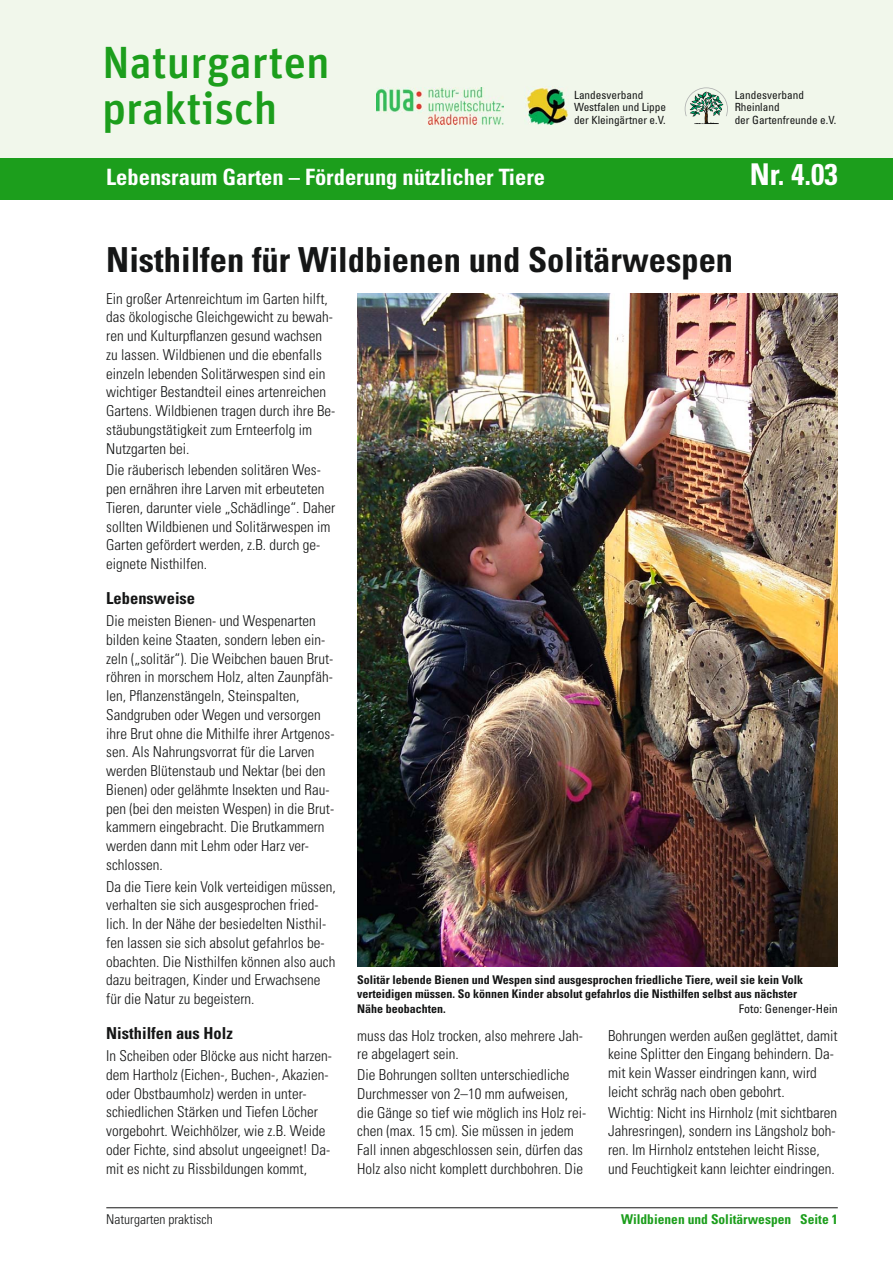
<style>
.page{position:relative;width:893px;height:1263px;background:#fff}
.page>*{position:absolute;margin:0;border:0;box-sizing:border-box;transform-origin:0 0}
.t1{font:500 45px/46.5px "Unit Pro";color:#1c9e1c}
.t2{font:700 condensed 34.5px "Univers LT Std";color:#151616}
.t3{font:700 condensed 30px "Univers LT Std";color:#fff}
.t4{font:700 condensed 22.5px "Univers LT Std";color:#fff}
.t5{font:700 condensed 16.5px "Univers LT Std";color:#151616}
.t6{font:300 condensed 15px/18.8px "Univers LT Std";color:#151616}
.t7{font:700 condensed 13.5px "Univers LT Std";color:#1c9e1c}
.t8{font:300 condensed 13.5px "Univers LT Std";color:#151616}
.t9{font:700 condensed 12px/14.2px "Univers LT Std";color:#151616}
.t10{font:condensed 12px "Univers";color:#151616}
.t11{font:condensed 11.25px/12.8px "Univers";color:#151616}
</style>
<div class="page">
<hr style="left:106px;top:1208px;width:732px;height:1px;background:#151616">
<div style="left:0;top:157px;width:893px;height:43px;background:#1c9e1c"></div>
<div style="left:0;top:0;width:893px;height:157px;background:#f1f7eb"></div>
<img style="left:525px;top:87px;width:43px;height:38px">
<img style="left:376px;top:88px;width:128px;height:36px">
<svg style="left:685px;top:87px;width:43px;height:37px"></svg>
<img style="left:357px;top:293px;width:481px;height:674px">
<h1 class="t1" style="left:102px;top:39px;width:229px">Naturgarten praktisch</h1>
<p class="t11" style="left:574px;top:89px;width:94px">Landesverband<br>Westfalen und Lippe der Kleingärtner e.V.</p>
<p class="t11" style="left:735px;top:89px;width:103px">Landesverband<br>Rheinland<br>der Gartenfreunde e.V.</p>
<h3 class="t4" style="left:106px;top:169px;width:440px">Lebensraum Garten – Förderung nützlicher Tiere</h3>
<h3 class="t3" style="left:750px;top:163px;width:89px">Nr. 4.03</h3>
<h2 class="t2" style="left:106px;top:246px;width:628px">Nisthilfen für Wildbienen und Solitärwespen</h2>
<p class="t6" style="left:106px;top:290px;width:231px">Ein großer Artenreichtum im Garten hilft, das ökologische Gleichgewicht zu bewah&shy;ren und Kulturpflanzen gesund wachsen zu lassen. Wildbienen und die ebenfalls einzeln lebenden Solitärwespen sind ein wichtiger Bestandteil eines artenreichen Gartens. Wildbienen tragen durch ihre Be&shy;stäubungstätigkeit zum Ernteerfolg im Nutzgarten bei.</p>
<p class="t6" style="left:106px;top:462px;width:231px">Die räuberisch lebenden solitären Wes&shy;pen ernähren ihre Larven mit erbeuteten Tieren, darunter viele „Schädlinge“. Daher sollten Wildbienen und Solitärwespen im Garten gefördert werden, z.B. durch ge&shy;eignete Nisthilfen.</p>
<p class="t5" style="left:106px;top:592px;width:90px">Lebensweise</p>
<p class="t6" style="left:106px;top:612px;width:230px">Die meisten Bienen- und Wespenarten bilden keine Staaten, sondern leben ein&shy;zeln („solitär“). Die Weibchen bauen Brut&shy;röhren in morschem Holz, alten Zaunpfäh&shy;len, Pflanzenstängeln, Steinspalten, Sandgruben oder Wegen und versorgen ihre Brut ohne die Mithilfe ihrer Artgenos&shy;sen. Als Nahrungsvorrat für die Larven werden Blütenstaub und Nektar (bei den Bienen) oder gelähmte Insekten und Rau&shy;pen (bei den meisten Wespen) in die Brut&shy;kammern eingebracht. Die Brutkammern werden dann mit Lehm oder Harz ver&shy;schlossen.</p>
<p class="t6" style="left:106px;top:878px;width:231px">Da die Tiere kein Volk verteidigen müssen, verhalten sie sich ausgesprochen fried&shy;lich. In der Nähe der besiedelten Nisthil&shy;fen lassen sie sich absolut gefahrlos be&shy;obachten. Die Nisthilfen können also auch dazu beitragen, Kinder und Erwachsene für die Natur zu begeistern.</p>
<p class="t5" style="left:106px;top:1027px;width:128px">Nisthilfen aus Holz</p>
<p class="t6" style="left:106px;top:1047px;width:227px">In Scheiben oder Blöcke aus nicht harzen&shy;dem Hartholz (Eichen-, Buchen-, Akazien&shy;oder Obstbaumholz) werden in unter&shy;schiedlichen Stärken und Tiefen Löcher vorgebohrt. Weichhölzer, wie z.B. Weide oder Fichte, sind absolut ungeeignet! Da&shy;mit es nicht zu Rissbildungen kommt,</p>
<p class="t9" style="left:357px;top:974px;width:447px">Solitär lebende Bienen und Wespen sind ausgesprochen friedliche Tiere, weil sie kein Volk verteidigen müssen. So können Kinder absolut gefahrlos die Nisthilfen selbst aus nächster<br>Nähe beobachten.</p>
<p class="t10" style="left:739px;top:1004px;width:100px">Foto: Genenger-Hein</p>
<p class="t6" style="left:357px;top:1027px;width:227px">muss das Holz trocken, also mehrere Jah&shy;re abgelagert sein.</p>
<p class="t6" style="left:357px;top:1067px;width:231px">Die Bohrungen sollten unterschiedliche Durchmesser von 2–10 mm aufweisen, die Gänge so tief wie möglich ins Holz rei&shy;chen (max. 15 cm). Sie müssen in jedem Fall innen abgeschlossen sein, dürfen das Holz also nicht komplett durchbohren. Die</p>
<p class="t6" style="left:608px;top:1027px;width:231px">Bohrungen werden außen geglättet, damit keine Splitter den Eingang behindern. Da&shy;mit kein Wasser eindringen kann, wird leicht schräg nach oben gebohrt.</p>
<p class="t6" style="left:608px;top:1104px;width:231px">Wichtig: Nicht ins Hirnholz (mit sichtbaren Jahresringen), sondern ins Längsholz boh&shy;ren. Im Hirnholz entstehen leicht Risse, und Feuchtigkeit kann leichter eindringen.</p>
<p class="t8" style="left:106px;top:1214px;width:108px">Naturgarten praktisch</p>
<p class="t7" style="left:621px;top:1214px;width:218px">Wildbienen und Solitärwespen Seite 1</p>
</div>
